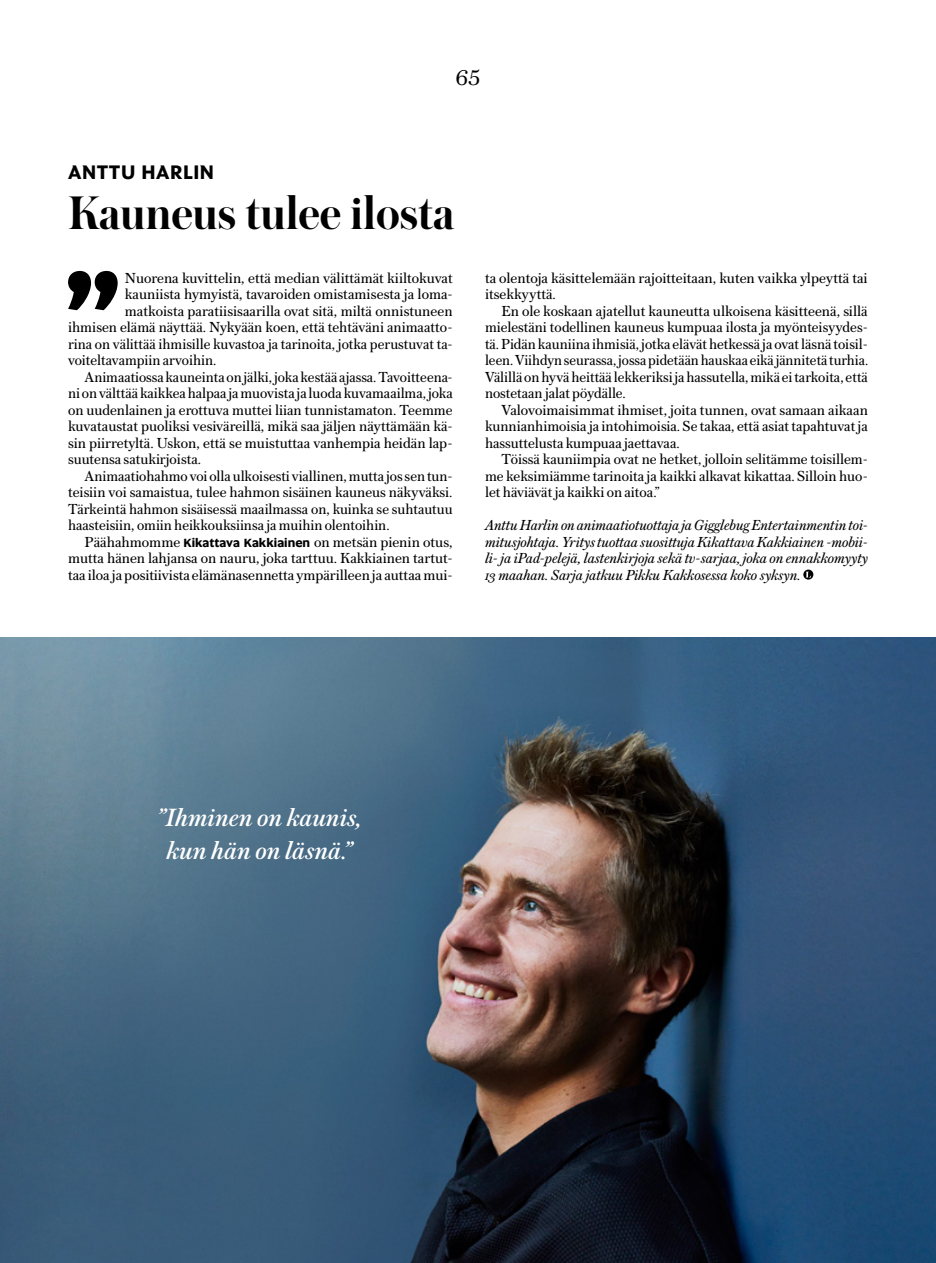
<style>
.page{position:relative;width:936px;height:1263px;background:#fff}
.page>*{position:absolute;margin:0;border:0;box-sizing:border-box;transform-origin:0 0}
.t1{font:600 49.5px "Austin";color:#000}
.t2{font:26.25px/33px "Austin Text Italic No 2";color:#fff;text-align:center}
.t3{font:22.5px "Austin Text";color:#000}
.t4{font:700 19.8px "Altis";letter-spacing:.03em;color:#000}
.t5{font:15.3px/16.5px "Austin Text";color:#000;text-align:justify}
.t6{font:italic 15.3px/16.5px "Austin Text";color:#000;text-align:justify}
.s1{font-family:"Altis";font-weight:700;font-size:12px}
</style>
<div class="page">
<img style="left:0;top:637px;width:935px;height:626px">
<svg style="left:68px;top:271px;width:50px;height:39px"></svg>
<svg style="left:803px;top:570px;width:10px;height:10px"></svg>
<h3 class="t3" style="left:456px;top:62px;width:26px">65</h3>
<p class="t4" style="left:68px;top:157px;width:147px">ANTTU HARLIN</p>
<h1 class="t1" style="left:68px;top:178px;width:388px">Kauneus tulee ilosta</h1>
<p class="t5" style="left:125px;top:269px;width:329px">Nuorena kuvittelin, että median välittämät kiiltokuvat</p>
<p class="t5" style="left:125px;top:285px;width:329px">kauniista hymyistä, tavaroiden omistamisesta ja loma-</p>
<p class="t5" style="left:125px;top:302px;width:329px">matkoista paratiisisaarilla ovat sitä, miltä onnistuneen</p>
<p class="t5" style="left:68px;top:318px;width:386px">ihmisen elämä näyttää. Nykyään koen, että tehtäväni animaatto-</p>
<p class="t5" style="left:68px;top:335px;width:386px">rina on välittää ihmisille kuvastoa ja tarinoita, jotka perustuvat ta-</p>
<p class="t5" style="left:68px;top:351px;width:150px">voiteltavampiin arvoihin.</p>
<p class="t5" style="left:85px;top:368px;width:369px">Animaatiossa kauneinta on jälki, joka kestää ajassa. Tavoitteena-</p>
<p class="t5" style="left:68px;top:384px;width:386px">ni on välttää kaikkea halpaa ja muovista ja luoda kuvamaailma, joka</p>
<p class="t5" style="left:68px;top:401px;width:386px">on uudenlainen ja erottuva muttei liian tunnistamaton. Teemme</p>
<p class="t5" style="left:68px;top:417px;width:386px">kuvataustat puoliksi vesiväreillä, mikä saa jäljen näyttämään kä-</p>
<p class="t5" style="left:68px;top:434px;width:386px">sin piirretyltä. Uskon, että se muistuttaa vanhempia heidän lap-</p>
<p class="t5" style="left:68px;top:450px;width:134px">suutensa satukirjoista.</p>
<p class="t5" style="left:85px;top:467px;width:369px">Animaatiohahmo voi olla ulkoisesti viallinen, mutta jos sen tun-</p>
<p class="t5" style="left:68px;top:483px;width:386px">teisiin voi samaistua, tulee hahmon sisäinen kauneus näkyväksi.</p>
<p class="t5" style="left:68px;top:500px;width:386px">Tärkeintä hahmon sisäisessä maailmassa on, kuinka se suhtautuu</p>
<p class="t5" style="left:68px;top:516px;width:323px">haasteisiin, omiin heikkouksiinsa ja muihin olentoihin.</p>
<p class="t5" style="left:85px;top:533px;width:369px">Päähahmomme <span class="s1">Kikattava Kakkiainen</span> on metsän pienin otus,</p>
<p class="t5" style="left:68px;top:549px;width:386px">mutta hänen lahjansa on nauru, joka tarttuu. Kakkiainen tartut-</p>
<p class="t5" style="left:68px;top:566px;width:386px">taa iloa ja positiivista elämänasennetta ympärilleen ja auttaa mui-</p>
<p class="t5" style="left:485px;top:269px;width:384px">ta olentoja käsittelemään rajoitteitaan, kuten vaikka ylpeyttä tai itsekkyyttä.</p>
<p class="t5" style="left:485px;top:302px;width:384px;text-indent:16px">En ole koskaan ajatellut kauneutta ulkoisena käsitteenä, sillä mielestäni todellinen kauneus kumpuaa ilosta ja myönteisyydes&shy;tä. Pidän kauniina ihmisiä, jotka elävät hetkessä ja ovat läsnä toisil&shy;leen. Viihdyn seurassa, jossa pidetään hauskaa eikä jännitetä turhia.<br>Välillä on hyvä heittää lekkeriksi ja hassutella, mikä ei tarkoita, että nostetaan jalat pöydälle.</p>
<p class="t5" style="left:485px;top:401px;width:384px;text-indent:16px">Valovoimaisimmat ihmiset, joita tunnen, ovat samaan aikaan kunnianhimoisia ja intohimoisia. Se takaa, että asiat tapahtuvat ja hassuttelusta kumpuaa jaettavaa.</p>
<p class="t5" style="left:485px;top:450px;width:384px;text-indent:17px">Töissä kauniimpia ovat ne hetket, jolloin selitämme toisillem&shy;me keksimiämme tarinoita ja kaikki alkavat kikattaa. Silloin huo&shy;let häviävät ja kaikki on aitoa.”</p>
<p class="t6" style="left:485px;top:516px;width:384px">Anttu Harlin on animaatiotuottaja ja Gigglebug Entertainmentin toi&shy;mitusjohtaja. Yritys tuottaa suosittuja Kikattava Kakkiainen -mobii&shy;li- ja iPad-pelejä, lastenkirjoja sekä tv-sarjaa, joka on ennakkomyyty 13 maahan. Sarja jatkuu Pikku Kakkosessa koko syksyn.</p>
<h2 class="t2" style="left:157px;top:800px;width:207px">”Ihminen on kaunis, kun hän on läsnä.”</h2>
</div>
